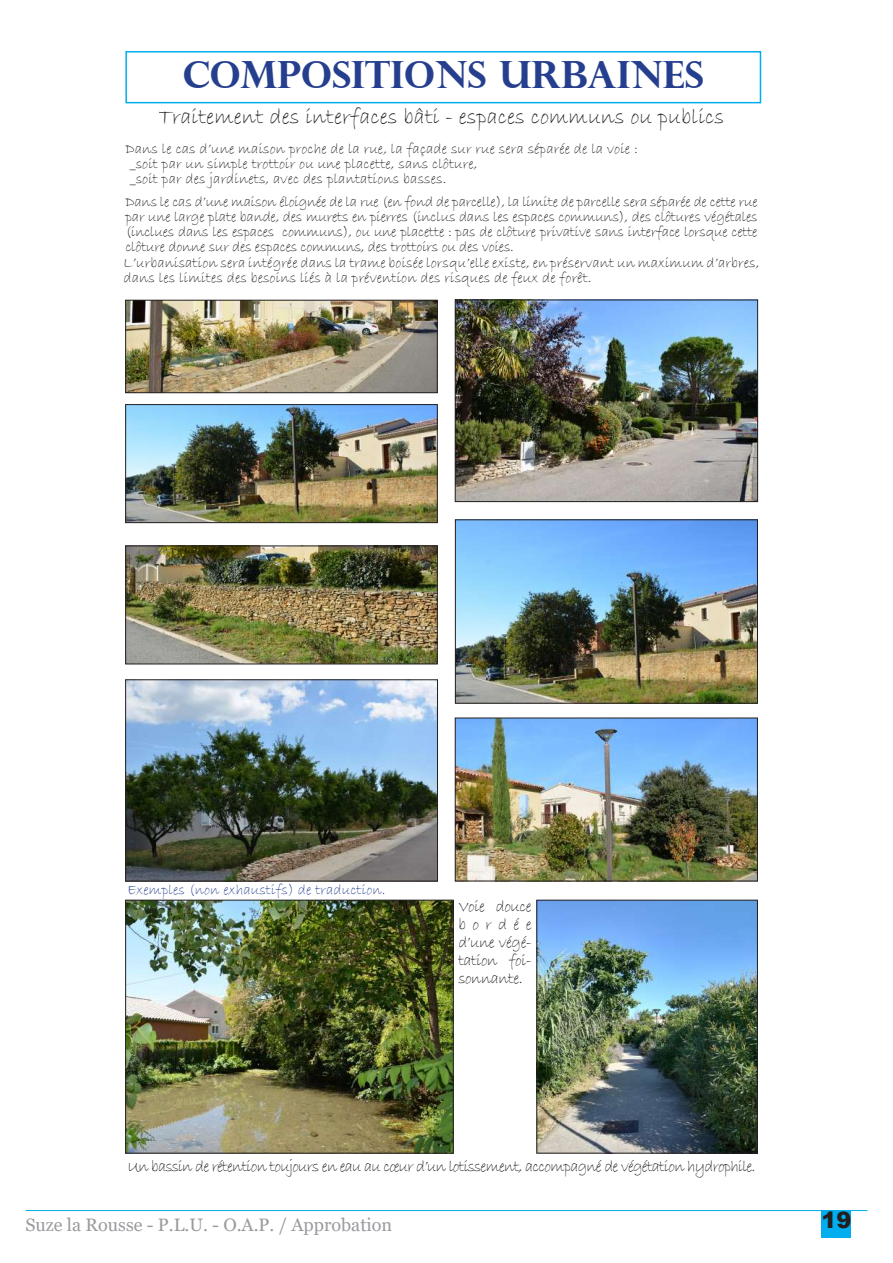
<style>
.page{position:relative;width:893px;height:1263px;background:#fff}
.page>*{position:absolute;margin:0;border:0;box-sizing:border-box;transform-origin:0 0}
.t1{font:700 37.5px "Perpetua Titling";color:#253f8e}
.t2{font:22.5px "Bradley Hand ITC";color:#231f20}
.t3{font:900 22.5px "Arial";color:#231f20}
.t4{font:18px "Georgia";color:#999b9e}
.t5{font:16.5px/18px "Bradley Hand ITC";letter-spacing:-.05em;color:#231f20;text-align:justify}
.t6{font:15px/15px "Bradley Hand ITC";color:#231f20}
.t7{font:15px "Bradley Hand ITC";color:#253f8e}
</style>
<div class="page">
<hr style="left:26px;top:1210px;width:841px;height:1px;background:#00aeef">
<div style="left:821px;top:1210px;width:30px;height:27px;background:#00aeef"></div>
<img style="left:127px;top:302px;width:308px;height:89px">
<div style="left:125px;top:300px;width:312px;height:93px;border:1px solid #231f20"></div>
<img style="left:127px;top:406px;width:308px;height:115px">
<div style="left:125px;top:404px;width:312px;height:119px;border:1px solid #231f20"></div>
<img style="left:127px;top:548px;width:308px;height:114px">
<div style="left:125px;top:546px;width:312px;height:118px;border:1px solid #231f20"></div>
<svg style="left:156px;top:103px;width:571px;height:1px"></svg>
<img style="left:457px;top:302px;width:299px;height:198px">
<div style="left:455px;top:300px;width:303px;height:202px;border:1px solid #231f20"></div>
<div style="left:125px;top:51px;width:636px;height:52px;border:2px solid #00aeef"></div>
<img style="left:457px;top:522px;width:299px;height:179px">
<div style="left:455px;top:520px;width:303px;height:183px;border:1px solid #231f20"></div>
<img style="left:127px;top:682px;width:309px;height:197px">
<div style="left:125px;top:680px;width:313px;height:201px;border:1px solid #231f20"></div>
<img style="left:457px;top:720px;width:299px;height:159px">
<div style="left:455px;top:718px;width:303px;height:163px;border:1px solid #231f20"></div>
<img style="left:127px;top:902px;width:324px;height:189px">
<img style="left:125px;top:1091px;width:633px;height:63px">
<svg style="left:452px;top:899px;width:2px;height:110px"></svg>
<img style="left:539px;top:902px;width:217px;height:249px">
<div style="left:537px;top:900px;width:221px;height:253px;border:1px solid #231f20"></div>
<h1 class="t1" style="left:183px;top:51px;width:523px">COMPOSITIONS URBAINES</h1>
<h2 class="t2" style="left:159px;top:102px;width:567px">Traitement des interfaces bâti - espaces communs ou publics</h2>
<p class="t6" style="left:125px;top:141px;width:514px">Dans le cas d’une maison proche de la rue, la façade sur rue sera séparée de la voie : _soit par un simple trottoir ou une placette, sans clôture,<br>_soit par des jardinets, avec des plantations basses.</p>
<p class="t6" style="left:125px;top:194px;width:634px;text-align:justify">Dans le cas d’une maison éloignée de la rue (en fond de parcelle), la limite de parcelle sera séparée de cette rue par une large plate bande, des murets en pierres (inclus dans les espaces communs), des clôtures végétales (inclues dans les espaces communs), ou une placette : pas de clôture privative sans interface lorsque cette clôture donne sur des espaces communs, des trottoirs ou des voies.</p>
<p class="t6" style="left:124px;top:256px;width:637px">L’urbanisation sera intégrée dans la trame boisée lorsqu’elle existe, en préservant un maximum d’arbres, dans les limites des besoins liés à la prévention des risques de feux de forêt.</p>
<p class="t7" style="left:128px;top:880px;width:259px">Exemples (non exhaustifs) de traduction.</p>
<p class="t5" style="left:458px;top:898px;width:75px">Voie douce bordée d’une végé&shy;tation foi&shy;sonnante.</p>
<p class="t5" style="left:127px;top:1157px;width:630px">Un bassin de rétention toujours en eau au cœur d’un lotissement, accompagné de végétation hydrophile.</p>
<p class="t4" style="left:26px;top:1214px;width:368px">Suze la Rousse - P.L.U. - O.A.P. / Approbation</p>
<h2 class="t3" style="left:821px;top:1204px;width:32px">19</h2>
</div>
